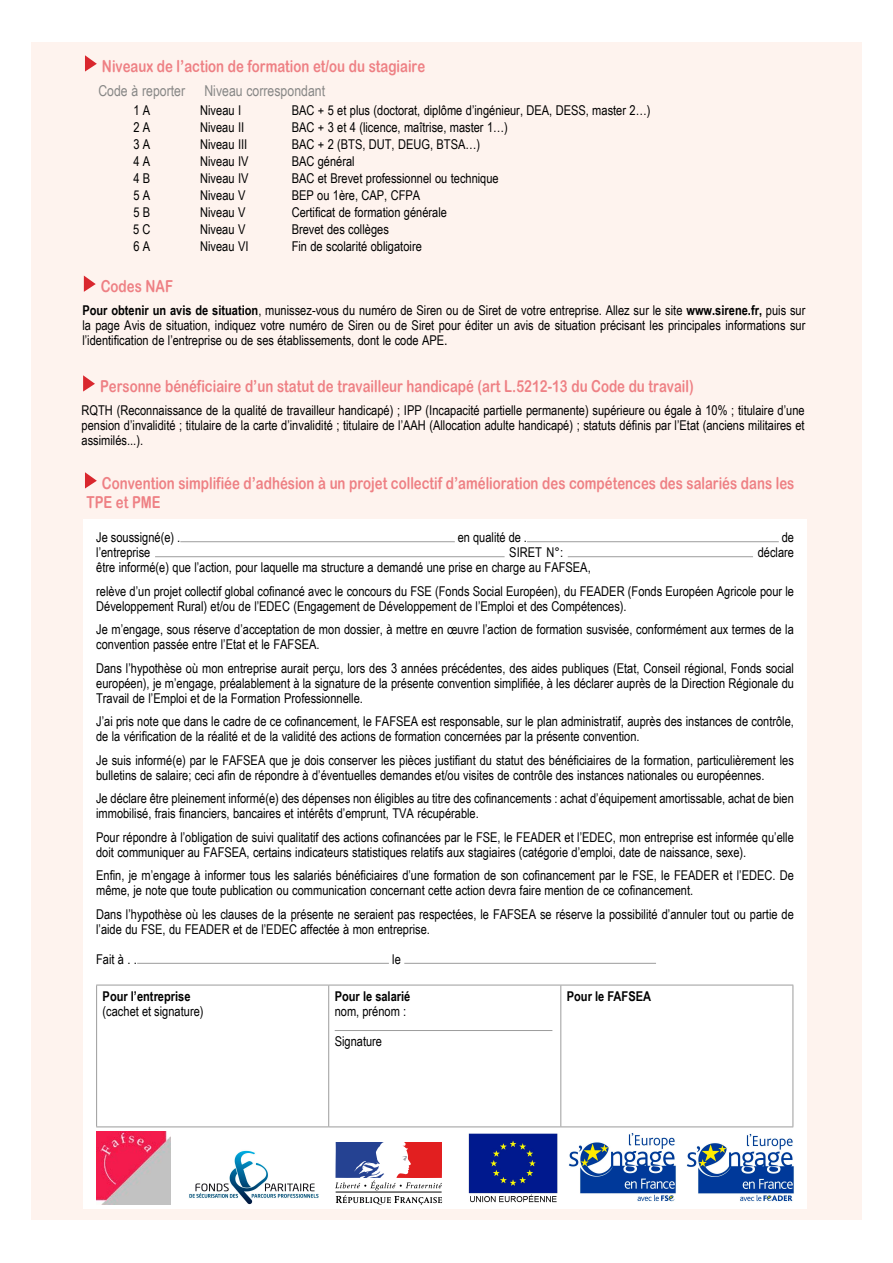
<style>
.page{position:relative;width:893px;height:1263px;background:#fff}
.page>*{position:absolute;margin:0;border:0;box-sizing:border-box;transform-origin:0 0}
.t1{font:16.5px/19.8px "Arial Rounded MT Bold";color:#ee8084;scale:.8 1}
.t2{font:15px "Arial Narrow";color:#878786}
.t3{font:13.5px/15px "Arial Narrow";color:#000}
.t4{font:700 13.5px "Arial Narrow";color:#000}
.s1{font-weight:700}
.s2{font-size:15px}
</style>
<div class="page">
<div style="left:31px;top:43px;width:831px;height:1177px;background:#fef3ee"></div>
<svg style="left:84px;top:276px;width:12px;height:16px"></svg>
<svg style="left:85px;top:55px;width:12px;height:17px"></svg>
<svg style="left:83px;top:375px;width:12px;height:17px"></svg>
<svg style="left:85px;top:472px;width:12px;height:16px"></svg>
<div style="left:83px;top:519px;width:724px;height:689px;background:#fff"></div>
<hr style="left:180px;top:541px;width:275px;height:1px;background:#9c9c9c">
<hr style="left:527px;top:541px;width:252px;height:1px;background:#9c9c9c">
<hr style="left:155px;top:556px;width:350px;height:1px;background:#9c9c9c">
<hr style="left:568px;top:556px;width:185px;height:1px;background:#9c9c9c">
<hr style="left:137px;top:963px;width:252px;height:1px;background:#9c9c9c">
<hr style="left:404px;top:963px;width:252px;height:1px;background:#9c9c9c">
<hr style="left:96px;top:985px;width:233px;height:1px;background:#9c9c9c">
<hr style="left:96px;top:985px;width:1px;height:141px;background:#9c9c9c">
<hr style="left:329px;top:985px;width:232px;height:1px;background:#9c9c9c">
<hr style="left:328px;top:985px;width:1px;height:141px;background:#9c9c9c">
<hr style="left:561px;top:985px;width:232px;height:1px;background:#9c9c9c">
<hr style="left:560px;top:985px;width:1px;height:141px;background:#9c9c9c">
<hr style="left:792px;top:985px;width:1px;height:141px;background:#9c9c9c">
<hr style="left:96px;top:1126px;width:233px;height:1px;background:#9c9c9c">
<hr style="left:329px;top:1126px;width:232px;height:1px;background:#9c9c9c">
<hr style="left:561px;top:1126px;width:232px;height:1px;background:#9c9c9c">
<hr style="left:335px;top:1030px;width:217px;height:1px;background:#9c9c9c">
<svg style="left:335px;top:1142px;width:107px;height:63px"></svg>
<img style="left:468px;top:1133px;width:90px;height:70px">
<img style="left:568px;top:1133px;width:108px;height:69px">
<img style="left:97px;top:1131px;width:73px;height:73px">
<img style="left:686px;top:1133px;width:108px;height:68px">
<img style="left:189px;top:1150px;width:130px;height:55px">
<p class="t1" style="left:102px;top:56px;width:406px">Niveaux de l’action de formation et/ou du stagiaire</p>
<p class="t2" style="left:98px;top:80px;width:88px">Code à reporter</p>
<p class="t2" style="left:204px;top:80px;width:122px">Niveau correspondant</p>
<p class="t3" style="left:133px;top:102px;width:18px">1 A</p>
<p class="t3" style="left:200px;top:102px;width:42px">Niveau I</p>
<p class="t3" style="left:292px;top:102px;width:360px">BAC + 5 et plus (doctorat, diplôme d’ingénieur, DEA, DESS, master 2…)</p>
<p class="t3" style="left:133px;top:119px;width:18px">2 A</p>
<p class="t3" style="left:200px;top:119px;width:45px">Niveau II</p>
<p class="t3" style="left:292px;top:119px;width:218px">BAC + 3 et 4 (licence, maîtrise, master 1…)</p>
<p class="t3" style="left:133px;top:136px;width:18px">3 A</p>
<p class="t3" style="left:200px;top:136px;width:49px">Niveau III</p>
<p class="t3" style="left:292px;top:136px;width:190px">BAC + 2 (BTS, DUT, DEUG, BTSA…)</p>
<p class="t3" style="left:133px;top:153px;width:18px">4 A</p>
<p class="t3" style="left:200px;top:153px;width:50px">Niveau IV</p>
<p class="t3" style="left:292px;top:153px;width:65px">BAC général</p>
<p class="t3" style="left:133px;top:170px;width:18px">4 B</p>
<p class="t3" style="left:200px;top:170px;width:50px">Niveau IV</p>
<p class="t3" style="left:292px;top:170px;width:209px">BAC et Brevet professionnel ou technique</p>
<p class="t3" style="left:133px;top:187px;width:18px">5 A</p>
<p class="t3" style="left:200px;top:187px;width:47px">Niveau V</p>
<p class="t3" style="left:292px;top:187px;width:130px">BEP ou 1ère, CAP, CFPA</p>
<p class="t3" style="left:133px;top:204px;width:18px">5 B</p>
<p class="t3" style="left:200px;top:204px;width:47px">Niveau V</p>
<p class="t3" style="left:292px;top:204px;width:157px">Certificat de formation générale</p>
<p class="t3" style="left:133px;top:221px;width:19px">5 C</p>
<p class="t3" style="left:200px;top:221px;width:47px">Niveau V</p>
<p class="t3" style="left:292px;top:221px;width:99px">Brevet des collèges</p>
<p class="t3" style="left:133px;top:238px;width:18px">6 A</p>
<p class="t3" style="left:200px;top:238px;width:50px">Niveau VI</p>
<p class="t3" style="left:292px;top:238px;width:132px">Fin de scolarité obligatoire</p>
<p class="t1" style="left:101px;top:276px;width:92px">Codes NAF</p>
<p class="t3" style="left:82px;top:303px;width:724px;text-align:justify"><span class="s1">Pour obtenir un avis de situation</span>, munissez-vous du numéro de Siren ou de Siret de votre entreprise. Allez sur le site <span class="s1">www.sirene.fr,</span> puis sur la page Avis de situation, indiquez votre numéro de Siren ou de Siret pour éditer un avis de situation précisant les principales informations sur l’identification de l’entreprise ou de ses établissements, dont le code APE<span class="s2">.</span></p>
<p class="t1" style="left:100px;top:376px;width:743px">Personne bénéficiaire d’un statut de travailleur handicapé (art L.5212-13 du Code du travail)</p>
<p class="t3" style="left:82px;top:402px;width:724px;text-align:justify">RQTH (Reconnaissance de la qualité de travailleur handicapé) ; IPP (Incapacité partielle permanente) supérieure ou égale à 10% ; titulaire d’une pension d’invalidité ; titulaire de la carte d’invalidité ; titulaire de l’AAH (Allocation adulte handicapé) ; statuts définis par l’Etat (anciens militaires et assimilés...).</p>
<p class="t1" style="left:86px;top:472px;width:886px;text-indent:15px">Convention simplifiée d’adhésion à un projet collectif d’amélioration des compétences des salariés dans les<br>TPE et PME</p>
<p class="t3" style="left:96px;top:529px;width:86px">Je soussigné(e) .</p>
<p class="t3" style="left:458px;top:529px;width:71px">en qualité de .</p>
<p class="t3" style="left:782px;top:529px;width:14px">de</p>
<p class="t3" style="left:96px;top:544px;width:56px">l’entreprise</p>
<p class="t3" style="left:509px;top:544px;width:55px">SIRET N°:</p>
<p class="t3" style="left:758px;top:544px;width:38px">déclare</p>
<p class="t3" style="left:96px;top:555px;width:699px;line-height:23.5px">être informé(e) que l’action, pour laquelle ma structure a demandé une prise en charge au FAFSEA,<br>relève d’un projet collectif global cofinancé avec le concours du FSE (Fonds Social Européen), du FEADER (Fonds Européen Agricole pour le</p>
<p class="t3" style="left:96px;top:593px;width:699px;line-height:23.5px">Développement Rural) et/ou de l’EDEC (Engagement de Développement de l’Emploi et des Compétences).<br>Je m’engage, sous réserve d’acceptation de mon dossier, à mettre en œuvre l’action de formation susvisée, conformément aux termes de la</p>
<p class="t3" style="left:96px;top:632px;width:699px;line-height:23.5px">convention passée entre l’Etat et le FAFSEA.<br>Dans l’hypothèse où mon entreprise aurait perçu, lors des 3 années précédentes, des aides publiques (Etat, Conseil régional, Fonds social</p>
<p class="t3" style="left:96px;top:675px;width:699px">européen), je m’engage, préalablement à la signature de la présente convention simplifiée, à les déclarer auprès de la Direction Régionale du<br>Travail de l’Emploi et de la Formation Professionnelle.</p>
<p class="t3" style="left:96px;top:713px;width:699px">J’ai pris note que dans le cadre de ce cofinancement, le FAFSEA est responsable, sur le plan administratif, auprès des instances de contrôle, de la vérification de la réalité et de la validité des actions de formation concernées par la présente convention.</p>
<p class="t3" style="left:96px;top:752px;width:699px">Je suis informé(e) par le FAFSEA que je dois conserver les pièces justifiant du statut des bénéficiaires de la formation, particulièrement les bulletins de salaire; ceci afin de répondre à d’éventuelles demandes et/ou visites de contrôle des instances nationales ou européennes.</p>
<p class="t3" style="left:96px;top:790px;width:699px">Je déclare être pleinement informé(e) des dépenses non éligibles au titre des cofinancements : achat d’équipement amortissable, achat de bien immobilisé, frais financiers, bancaires et intérêts d’emprunt, TVA récupérable.</p>
<p class="t3" style="left:96px;top:829px;width:699px">Pour répondre à l’obligation de suivi qualitatif des actions cofinancées par le FSE, le FEADER et l’EDEC, mon entreprise est informée qu’elle doit communiquer au FAFSEA, certains indicateurs statistiques relatifs aux stagiaires (catégorie d’emploi, date de naissance, sexe).</p>
<p class="t3" style="left:96px;top:867px;width:699px">Enfin, je m’engage à informer tous les salariés bénéficiaires d’une formation de son cofinancement par le FSE, le FEADER et l’EDEC. De même, je note que toute publication ou communication concernant cette action devra faire mention de ce cofinancement.</p>
<p class="t3" style="left:96px;top:906px;width:699px">Dans l’hypothèse où les clauses de la présente ne seraient pas respectées, le FAFSEA se réserve la possibilité d’annuler tout ou partie de l’aide du FSE, du FEADER et de l’EDEC affectée à mon entreprise.</p>
<p class="t3" style="left:96px;top:951px;width:42px">Fait à . .</p>
<p class="t3" style="left:392px;top:951px;width:10px">le</p>
<p class="t4" style="left:103px;top:986px;width:89px">Pour l’entreprise</p>
<p class="t3" style="left:103px;top:1003px;width:102px">(cachet et signature)</p>
<p class="t4" style="left:335px;top:986px;width:77px">Pour le salarié</p>
<p class="t3" style="left:335px;top:1003px;width:73px">nom, prénom :</p>
<p class="t3" style="left:335px;top:1033px;width:49px">Signature</p>
<p class="t4" style="left:567px;top:986px;width:86px">Pour le FAFSEA</p>
</div>
